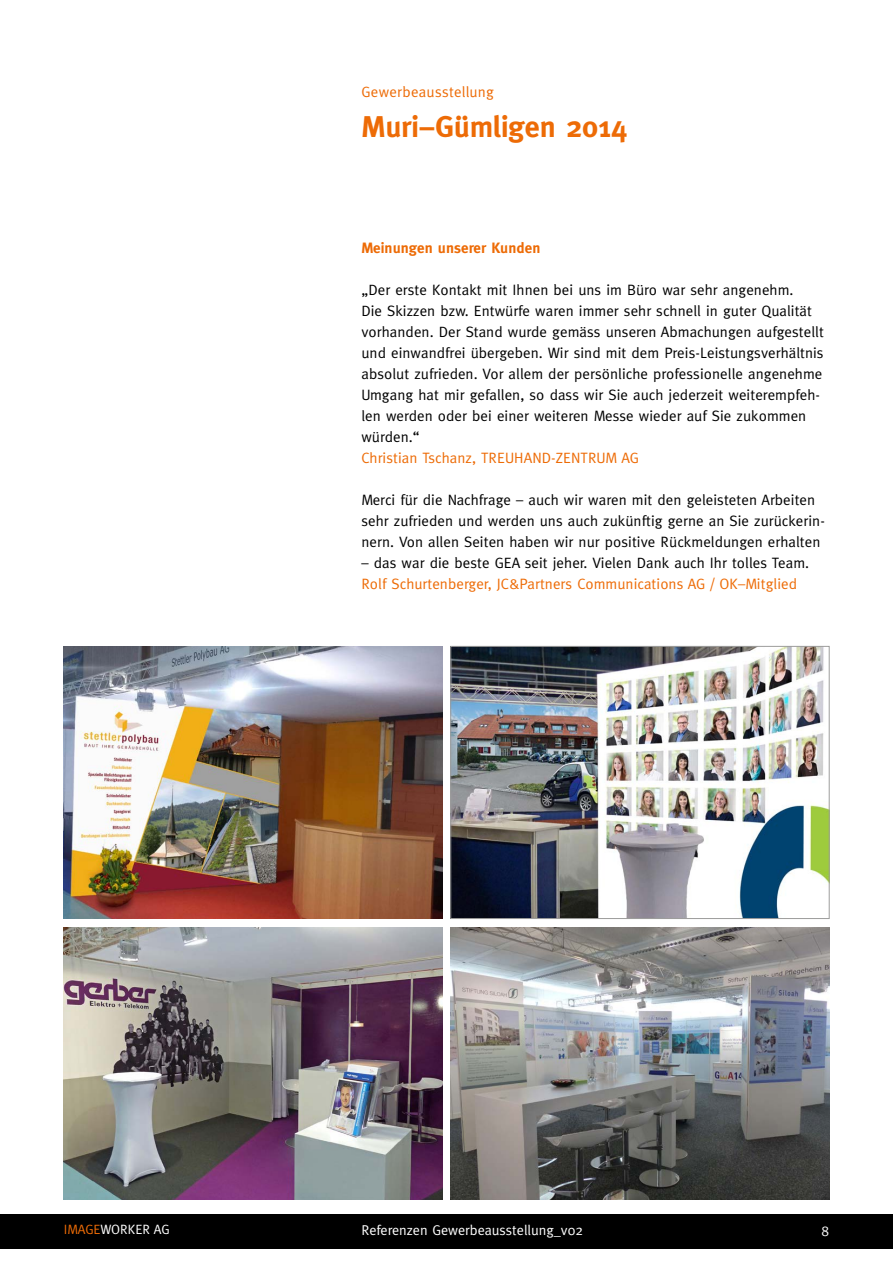
<style>
.page{position:relative;width:893px;height:1263px;background:#fff}
.page>*{position:absolute;margin:0;border:0;box-sizing:border-box;transform-origin:0 0}
.t1{font:700 30px "Meta";letter-spacing:-.005em;color:#ed6b06}
.t2{font:15px/21px "Meta";letter-spacing:.005em;color:#000}
.t3{font:15px "Meta";letter-spacing:.005em;color:#ed6b06}
.t4{font:700 15px "Meta";letter-spacing:.005em;color:#ed6b06}
.t5{font:14.25px "Meta";color:#fff}
.t6{font:13.5px "Meta";color:#fff}
.s1{color:#ed6b06}
</style>
<div class="page">
<div style="left:0;top:1214px;width:893px;height:34px;background:#000"></div>
<img style="left:64px;top:927px;width:378px;height:272px">
<img style="left:451px;top:927px;width:378px;height:272px">
<img style="left:453px;top:648px;width:374px;height:269px">
<div style="left:451px;top:646px;width:378px;height:273px;border:1px solid #9d9d9c"></div>
<img style="left:64px;top:646px;width:378px;height:272px">
<p class="t3" style="left:361px;top:83px;width:134px">Gewerbeausstellung</p>
<h1 class="t1" style="left:361px;top:110px;width:267px">Muri–Gümligen 2014</h1>
<p class="t4" style="left:361px;top:239px;width:180px">Meinungen unserer Kunden</p>
<p class="t2" style="left:361px;top:279px;width:464px">„Der erste Kontakt mit Ihnen bei uns im Büro war sehr angenehm.<br>Die Skizzen bzw. Entwürfe waren immer sehr schnell in guter Qualität vorhanden. Der Stand wurde gemäss unseren Abmachungen aufgestellt und einwandfrei übergeben. Wir sind mit dem Preis-Leistungsverhältnis absolut zufrieden. Vor allem der persönliche professionelle angenehme Umgang hat mir gefallen, so dass wir Sie auch jederzeit weiterempfeh&shy;len werden oder bei einer weiteren Messe wieder auf Sie zukommen würden.“</p>
<p class="t3" style="left:361px;top:449px;width:279px">Christian Tschanz, TREUHAND-ZENTRUM AG</p>
<p class="t2" style="left:361px;top:489px;width:465px">Merci für die Nachfrage – auch wir waren mit den geleisteten Arbeiten sehr zufrieden und werden uns auch zukünftig gerne an Sie zurückerin&shy;nern. Von allen Seiten haben wir nur positive Rückmeldungen erhalten</p>
<p class="t2" style="left:361px;top:552px;width:449px">– das war die beste GEA seit jeher. Vielen Dank auch Ihr tolles Team.</p>
<p class="t3" style="left:361px;top:575px;width:437px">Rolf Schurtenberger, JC&amp;Partners Communications AG / OK–Mitglied</p>
<p class="t6" style="left:64px;top:1222px;width:107px"><span class="s1">IMAGE</span>WORKER AG</p>
<p class="t5" style="left:361px;top:1222px;width:223px">Referenzen Gewerbeausstellung_v02</p>
<p class="t5" style="left:822px;top:1223px;width:9px">8</p>
</div>
